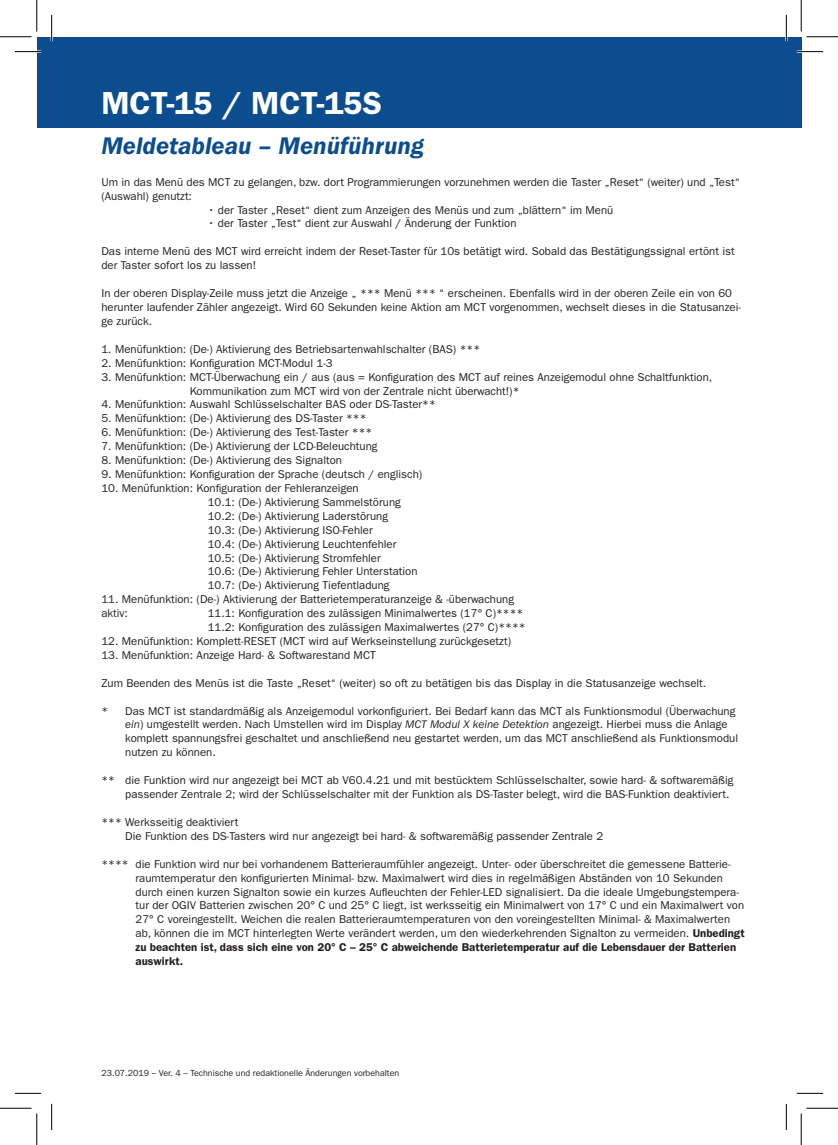
<style>
.page{position:relative;width:838px;height:1145px;background:#fff}
.page>*{position:absolute;margin:0;border:0;box-sizing:border-box;transform-origin:0 0}
.t1{font:600 32.02px "ITC Franklin Gothic Std";color:#fff}
.t2{font:italic 600 24.85px "ITC Franklin Gothic Std";color:#0b4d8f}
.t3{font:11.38px/14px "ITC Franklin Gothic Std";color:#231f20}
.t4{font:8.92px "ITC Franklin Gothic Std";color:#231f20}
.s1{font-style:italic}
.s2{font-weight:600}
</style>
<div class="page">
<div style="left:37px;top:37px;width:764px;height:91px;background:#0b4d8f"></div>
<hr style="left:15px;top:51px;width:26px;height:2px;background:#fff">
<hr style="left:796px;top:51px;width:27px;height:2px;background:#fff">
<hr style="left:51px;top:15px;width:2px;height:26px;background:#fff">
<hr style="left:785px;top:15px;width:2px;height:26px;background:#fff">
<svg style="left:15px;top:51px;width:26px;height:1px"></svg>
<svg style="left:796px;top:51px;width:27px;height:1px"></svg>
<svg style="left:15px;top:1093px;width:26px;height:1px"></svg>
<svg style="left:796px;top:1093px;width:27px;height:1px"></svg>
<svg style="left:51px;top:15px;width:1px;height:26px"></svg>
<svg style="left:51px;top:1104px;width:1px;height:26px"></svg>
<svg style="left:786px;top:15px;width:1px;height:26px"></svg>
<svg style="left:786px;top:1104px;width:1px;height:26px"></svg>
<hr style="left:0;top:36px;width:32px;height:1px;background:#000">
<hr style="left:806px;top:36px;width:31px;height:1px;background:#000">
<hr style="left:0;top:1108px;width:32px;height:1px;background:#000">
<hr style="left:806px;top:1108px;width:31px;height:1px;background:#000">
<hr style="left:36px;top:0;width:1px;height:31px;background:#000">
<hr style="left:36px;top:1113px;width:1px;height:32px;background:#000">
<hr style="left:800px;top:0;width:1px;height:31px;background:#000">
<hr style="left:800px;top:1113px;width:1px;height:32px;background:#000">
<h1 class="t1" style="left:101px;top:84px;width:282px">MCT-15 / MCT-15S</h1>
<h2 class="t2" style="left:101px;top:132px;width:324px">Meldetableau – Menüführung</h2>
<p class="t3" style="left:101px;top:175px;width:640px">Um in das Menü des MCT zu gelangen, bzw. dort Programmierungen vorzunehmen werden die Taster „Reset“ (weiter) und „Test“ (Auswahl) genutzt:</p>
<p class="t3" style="left:208px;top:203px;width:407px">• der Taster „Reset“ dient zum Anzeigen des Menüs und zum „blättern“ im Menü</p>
<p class="t3" style="left:208px;top:217px;width:310px">• der Taster „Test“ dient zur Auswahl / Änderung der Funktion</p>
<p class="t3" style="left:101px;top:245px;width:634px">Das interne Menü des MCT wird erreicht indem der Reset-Taster für 10s betätigt wird. Sobald das Bestätigungssignal ertönt ist der Taster sofort los zu lassen!</p>
<p class="t3" style="left:101px;top:286px;width:641px">In der oberen Display-Zeile muss jetzt die Anzeige „ *** Menü *** “ erscheinen. Ebenfalls wird in der oberen Zeile ein von 60 herunter laufender Zähler angezeigt. Wird 60 Sekunden keine Aktion am MCT vorgenommen, wechselt dieses in die Statusanzei&shy;ge zurück.</p>
<p class="t3" style="left:101px;top:342px;width:380px">1. Menüfunktion: (De-) Aktivierung des Betriebsartenwahlschalter (BAS) ***</p>
<p class="t3" style="left:101px;top:356px;width:233px">2. Menüfunktion: Konfiguration MCT-Modul 1-3</p>
<p class="t3" style="left:190px;top:370px;width:524px;text-indent:-88px">3. Menüfunktion: MCT-Überwachung ein / aus (aus = Konfiguration des MCT auf reines Anzeigemodul ohne Schaltfunktion,<br>Kommunikation zum MCT wird von der Zentrale nicht überwacht!)*</p>
<p class="t3" style="left:101px;top:398px;width:336px">4. Menüfunktion: Auswahl Schlüsselschalter BAS oder DS-Taster**</p>
<p class="t3" style="left:101px;top:412px;width:267px">5. Menüfunktion: (De-) Aktivierung des DS-Taster ***</p>
<p class="t3" style="left:101px;top:425px;width:272px">6. Menüfunktion: (De-) Aktivierung des Test-Taster ***</p>
<p class="t3" style="left:101px;top:439px;width:278px">7. Menüfunktion: (De-) Aktivierung der LCD-Beleuchtung</p>
<p class="t3" style="left:101px;top:453px;width:242px">8. Menüfunktion: (De-) Aktivierung des Signalton</p>
<p class="t3" style="left:101px;top:467px;width:322px">9. Menüfunktion: Konfiguration der Sprache (deutsch / englisch)</p>
<p class="t3" style="left:208px;top:481px;width:211px;text-indent:-106px">10. Menüfunktion: Konfiguration der Fehleranzeigen<br>10.1: (De-) Aktivierung Sammelstörung 10.2: (De-) Aktivierung Laderstörung 10.3: (De-) Aktivierung ISO-Fehler<br>10.4: (De-) Aktivierung Leuchtenfehler 10.5: (De-) Aktivierung Stromfehler<br>10.6: (De-) Aktivierung Fehler Unterstation 10.7: (De-) Aktivierung Tiefentladung</p>
<p class="t3" style="left:101px;top:592px;width:414px">11. Menüfunktion: (De-) Aktivierung der Batterietemperaturanzeige &amp; -überwachung aktiv:</p>
<p class="t3" style="left:208px;top:606px;width:319px">11.1: Konfiguration des zulässigen Minimalwertes (17° C)****<br>11.2: Konfiguration des zulässigen Maximalwertes (27° C)****</p>
<p class="t3" style="left:101px;top:634px;width:411px">12. Menüfunktion: Komplett-RESET (MCT wird auf Werkseinstellung zurückgesetzt)</p>
<p class="t3" style="left:101px;top:648px;width:276px">13. Menüfunktion: Anzeige Hard- &amp; Softwarestand MCT</p>
<p class="t3" style="left:101px;top:676px;width:606px">Zum Beenden des Menüs ist die Taste „Reset“ (weiter) so oft zu betätigen bis das Display in die Statusanzeige wechselt.</p>
<p class="t3" style="left:125px;top:704px;width:614px;text-indent:-24px">* Das MCT ist standardmäßig als Anzeigemodul vorkonfiguriert. Bei Bedarf kann das MCT als Funktionsmodul (Überwachung <span class="s1">ein</span>) umgestellt werden. Nach Umstellen wird im Display <span class="s1">MCT Modul X keine Detektion</span> angezeigt. Hierbei muss die Anlage komplett spannungsfrei geschaltet und anschließend neu gestartet werden, um das MCT anschließend als Funktionsmodul nutzen zu können.</p>
<p class="t3" style="left:125px;top:773px;width:609px;text-indent:-24px">** die Funktion wird nur angezeigt bei MCT ab V60.4.21 und mit bestücktem Schlüsselschalter, sowie hard- &amp; softwaremäßig passender Zentrale 2; wird der Schlüsselschalter mit der Funktion als DS-Taster belegt, wird die BAS-Funktion deaktiviert.</p>
<p class="t3" style="left:125px;top:815px;width:479px;text-indent:-24px">*** Werksseitig deaktiviert<br>Die Funktion des DS-Tasters wird nur angezeigt bei hard- &amp; softwaremäßig passender Zentrale 2</p>
<p class="t3" style="left:135px;top:857px;width:610px;text-indent:-34px">**** die Funktion wird nur bei vorhandenem Batterieraumfühler angezeigt. Unter- oder überschreitet die gemessene Batterie&shy;raumtemperatur den konfigurierten Minimal- bzw. Maximalwert wird dies in regelmäßigen Abständen von 10 Sekunden durch einen kurzen Signalton sowie ein kurzes Aufleuchten der Fehler-LED signalisiert. Da die ideale Umgebungstempera&shy;tur der OGIV Batterien zwischen 20° C und 25° C liegt, ist werksseitig ein Minimalwert von 17° C und ein Maximalwert von 27° C voreingestellt. Weichen die realen Batterieraumtemperaturen von den voreingestellten Minimal- &amp; Maximalwerten ab, können die im MCT hinterlegten Werte verändert werden, um den wiederkehrenden Signalton zu vermeiden. <span class="s2">Unbedingt zu beachten ist, dass sich eine von 20° C – 25° C abweichende Batterietemperatur auf die Lebensdauer der Batterien auswirkt.</span></p>
<p class="t4" style="left:101px;top:1068px;width:299px">23.07.2019 – Ver. 4 – Technische und redaktionelle Änderungen vorbehalten</p>
</div>
